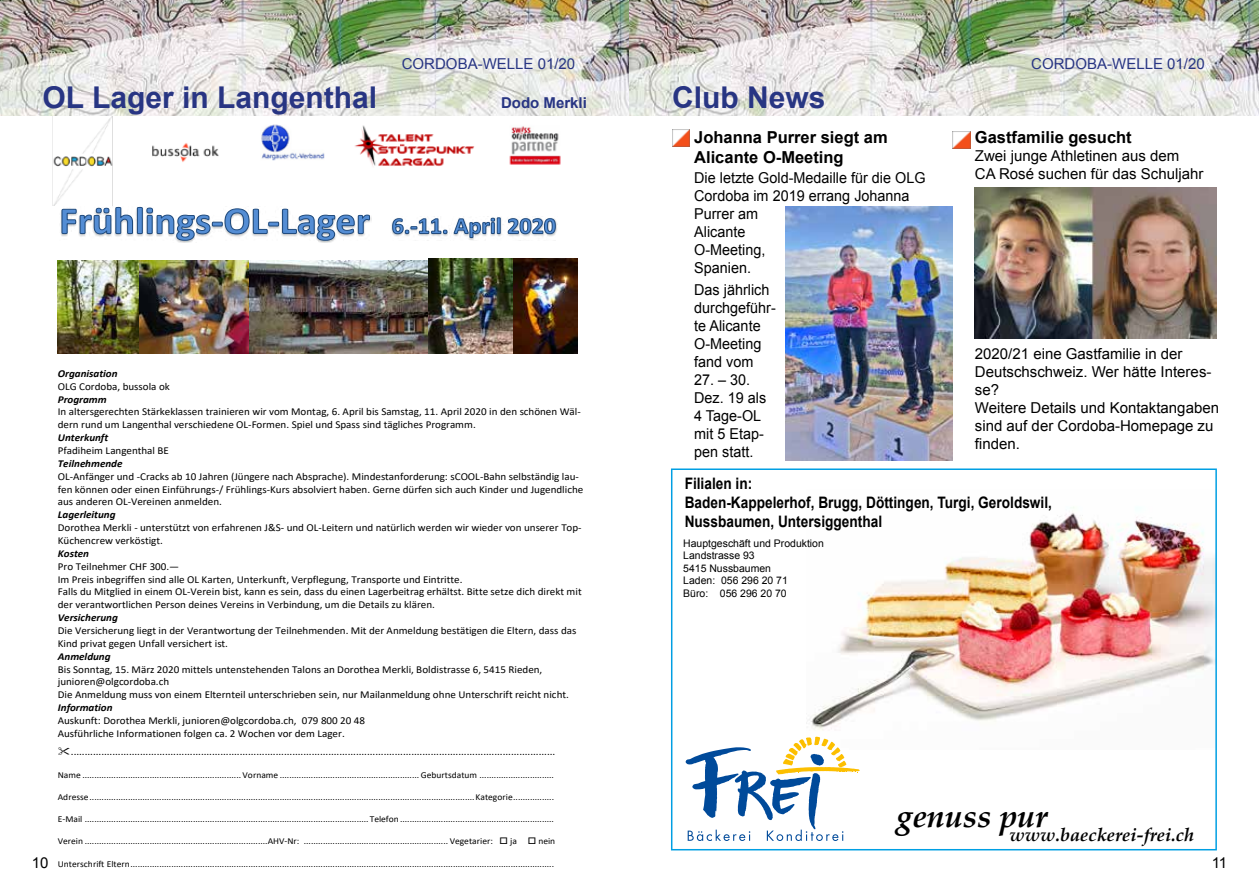
<style>
.page{position:relative;width:1259px;height:893px;background:#fff}
.page>*{position:absolute;margin:0;border:0;box-sizing:border-box;transform-origin:0 0}
.t1{font:italic 700 32.1px "Palatino Linotype";color:#000}
.t2{font:700 30px "Arial";color:#283583}
.t3{font:italic 700 18.45px "Palatino Linotype";color:#000}
.t4{font:700 16.5px/19.8px "Arial";color:#000}
.t5{font:700 15.75px/18.9px "Arial";color:#000;scale:.86 1}
.t6{font:15px/18px "Arial";color:#000}
.t7{font:15px/18px "Arial";color:#000;scale:.96 1}
.t8{font:15px "Arial";color:#283583}
.t9{font:700 15px "Arial";color:#283583}
.t10{font:10.65px/12.9px "Calibri";color:#000;scale:1.05 1}
.t11{font:italic 700 10.65px "Calibri";color:#000;scale:1.05 1}
.t12{font:10.5px/12.6px "Arial";color:#000}
.t13{font:9.15px "Calibri";color:#000;scale:1.05 1}
</style>
<div class="page">
<img style="left:0;top:0;width:1259px;height:116px">
<img style="left:806px;top:507px;width:407px;height:230px">
<svg style="left:685px;top:737px;width:175px;height:104px"></svg>
<div style="left:671px;top:468px;width:545px;height:382px;border:2px solid #009fe3"></div>
<img style="left:672px;top:129px;width:17px;height:18px">
<img style="left:953px;top:131px;width:17px;height:18px">
<img style="left:785px;top:207px;width:168px;height:253px">
<img style="left:975px;top:187px;width:241px;height:152px">
<img style="left:261px;top:124px;width:300px;height:42px">
<img style="left:52px;top:116px;width:61px;height:89px">
<img style="left:152px;top:143px;width:67px;height:19px">
<img style="left:58px;top:259px;width:519px;height:95px">
<img style="left:60px;top:206px;width:312px;height:37px">
<svg style="left:61px;top:207px;width:309px;height:34px"></svg>
<img style="left:391px;top:222px;width:166px;height:18px">
<svg style="left:392px;top:217px;width:164px;height:21px"></svg>
<h3 class="t8" style="left:402px;top:54px;width:175px">CORDOBA-WELLE 01/20</h3>
<h3 class="t8" style="left:1031px;top:54px;width:175px">CORDOBA-WELLE 01/20</h3>
<h2 class="t2" style="left:43px;top:77px;width:336px">OL Lager in Langenthal</h2>
<h3 class="t9" style="left:501px;top:93px;width:87px">Dodo Merkli</h3>
<h2 class="t2" style="left:672px;top:77px;width:155px">Club News</h2>
<h3 class="t4" style="left:975px;top:128px;width:158px">Gastfamilie gesucht</h3>
<h3 class="t6" style="left:975px;top:147px;width:230px">Zwei junge Athletinen aus dem<br>CA Rosé suchen für das Schuljahr</h3>
<h3 class="t4" style="left:694px;top:128px;width:195px">Johanna Purrer siegt am<br>Alicante O-Meeting</h3>
<h3 class="t7" style="left:694px;top:168px;width:242px">Die letzte Gold-Medaille für die OLG<br>Cordoba im 2019 errang Johanna<br>Purrer am<br>Alicante<br>O-Meeting,<br>Spanien.</h3>
<h3 class="t7" style="left:694px;top:281px;width:87px">Das jährlich durchgeführ&shy;te Alicante<br>O-Meeting fand vom</h3>
<h3 class="t7" style="left:694px;top:371px;width:77px">27. – 30.<br>Dez. 19 als<br>4 Tage-OL mit 5 Etap&shy;pen statt.</h3>
<h3 class="t6" style="left:975px;top:345px;width:246px">2020/21 eine Gastfamilie in der<br>Deutschschweiz. Wer hätte Interes&shy;se?<br>Weitere Details und Kontaktangaben sind auf der Cordoba-Homepage zu finden.</h3>
<p class="t11" style="left:58px;top:366px;width:58px">Organisation</p>
<p class="t10" style="left:58px;top:379px;width:108px">OLG Cordoba, bussola ok</p>
<p class="t11" style="left:58px;top:391px;width:48px">Programm</p>
<p class="t10" style="left:58px;top:405px;width:499px">In altersgerechten Stärkeklassen trainieren wir vom Montag, 6. April bis Samstag, 11. April 2020 in den schönen Wäl&shy;dern rund um Langenthal verschiedene OL-Formen. Spiel und Spass sind tägliches Programm.</p>
<p class="t11" style="left:58px;top:430px;width:50px">Unterkunft</p>
<p class="t10" style="left:58px;top:444px;width:107px">Pfadiheim Langenthal BE</p>
<p class="t11" style="left:58px;top:456px;width:63px">Teilnehmende</p>
<p class="t10" style="left:58px;top:469px;width:502px">OL-Anfänger und -Cracks ab 10 Jahren (Jüngere nach Absprache). Mindestanforderung: sCOOL-Bahn selbständig lau&shy;fen können oder einen Einführungs-/ Frühlings-Kurs absolviert haben. Gerne dürfen sich auch Kinder und Jugendliche aus anderen OL-Vereinen anmelden.</p>
<p class="t11" style="left:58px;top:507px;width:57px">Lagerleitung</p>
<p class="t10" style="left:58px;top:521px;width:500px">Dorothea Merkli - unterstützt von erfahrenen J&amp;S- und OL-Leitern und natürlich werden wir wieder von unserer Top-<br>Küchencrew verköstigt.</p>
<p class="t11" style="left:58px;top:546px;width:31px">Kosten</p>
<p class="t10" style="left:58px;top:559px;width:500px">Pro Teilnehmer CHF 300.—<br>Im Preis inbegriffen sind alle OL Karten, Unterkunft, Verpflegung, Transporte und Eintritte.<br>Falls du Mitglied in einem OL-Verein bist, kann es sein, dass du einen Lagerbeitrag erhältst. Bitte setze dich direkt mit der verantwortlichen Person deines Vereins in Verbindung, um die Details zu klären.</p>
<p class="t11" style="left:58px;top:610px;width:59px">Versicherung</p>
<p class="t10" style="left:58px;top:624px;width:495px">Die Versicherung liegt in der Verantwortung der Teilnehmenden. Mit der Anmeldung bestätigen die Eltern, dass das<br>Kind privat gegen Unfall versichert ist.</p>
<p class="t11" style="left:58px;top:649px;width:52px">Anmeldung</p>
<p class="t10" style="left:58px;top:662px;width:488px">Bis Sonntag, 15. März 2020 mittels untenstehenden Talons an Dorothea Merkli, Boldistrasse 6, 5415 Rieden, junioren@olgcordoba.ch<br>Die Anmeldung muss von einem Elternteil unterschrieben sein, nur Mailanmeldung ohne Unterschrift reicht nicht.</p>
<p class="t11" style="left:58px;top:700px;width:54px">Information</p>
<p class="t10" style="left:58px;top:714px;width:294px">Auskunft: Dorothea Merkli, junioren@olgcordoba.ch, 079 800 20 48<br>Ausführliche Informationen folgen ca. 2 Wochen vor dem Lager.</p>
<p class="t10" style="left:71px;top:745px;width:463px">...............................................................................................................................................................................</p>
<p class="t13" style="left:58px;top:768px;width:474px">Name ..................................................................Vorname .......................................................... Geburtsdatum ...............................</p>
<p class="t13" style="left:58px;top:791px;width:474px">Adresse................................................................................................................................................................Kategorie.................</p>
<p class="t13" style="left:58px;top:813px;width:474px">E-Mail ......................................................................................................................Telefon................................................................</p>
<p class="t13" style="left:58px;top:835px;width:475px">Verein ............................................................................AHV-Nr: ............................................................ Vegetarier: □ ja □ nein</p>
<p class="t13" style="left:58px;top:857px;width:474px">Unterschrift Eltern................................................................................................................................................................................</p>
<h3 class="t5" style="left:684px;top:474px;width:428px">Filialen in:<br>Baden-Kappelerhof, Brugg, Döttingen, Turgi, Geroldswil,<br>Nussbaumen, Untersiggenthal</h3>
<p class="t12" style="left:683px;top:537px;width:142px">Hauptgeschäft und Produktion<br>Landstrasse 93<br>5415 Nussbaumen<br>Laden: 056 296 20 71<br>Büro: 056 296 20 70</p>
<h1 class="t1" style="left:896px;top:793px;width:152px">genuss pur</h1>
<h3 class="t3" style="left:1009px;top:821px;width:186px">www.baeckerei-frei.ch</h3>
<h3 class="t6" style="left:32px;top:854px;width:18px">10</h3>
<h3 class="t6" style="left:1211px;top:854px;width:17px">11</h3>
</div>
